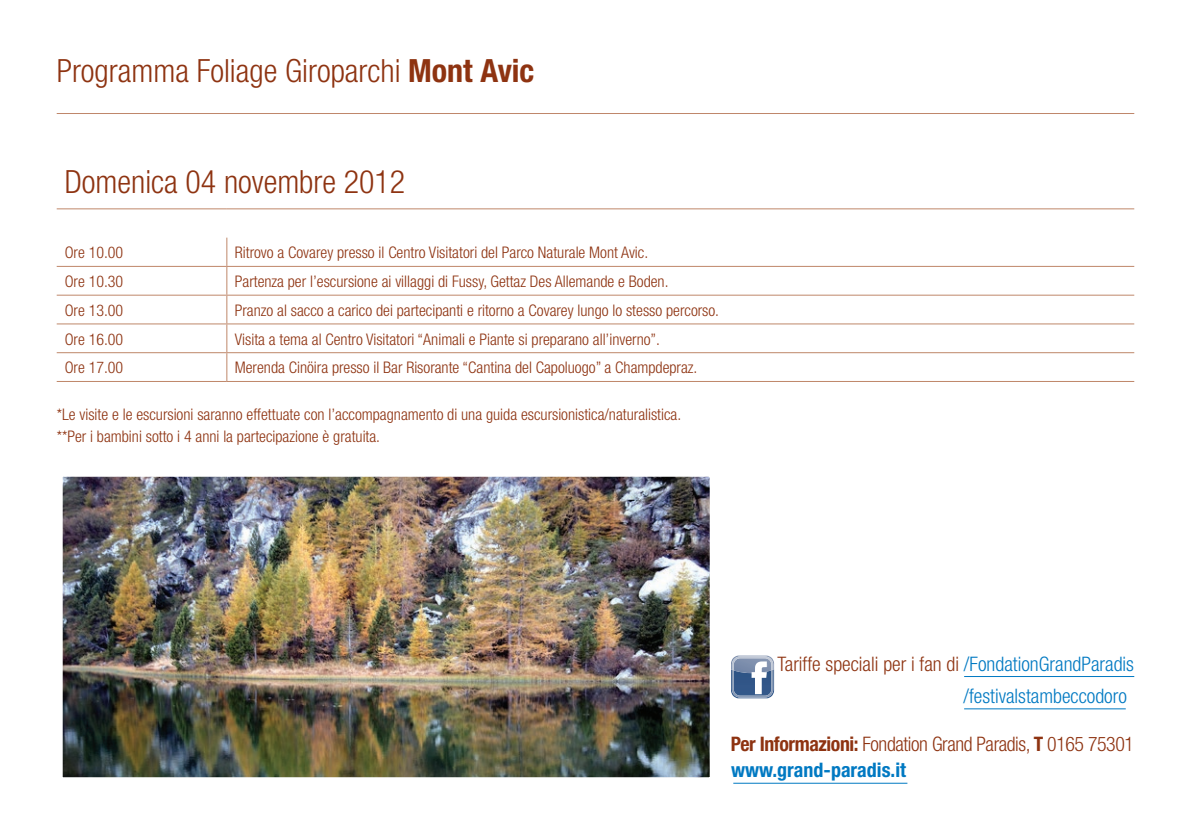
<style>
.page{position:relative;width:1191px;height:840px;background:#fff}
.page>*{position:absolute;margin:0;border:0;box-sizing:border-box;transform-origin:0 0}
.t1{font:300 condensed 32px "Helvetica Neue";color:#8e3311}
.t2{font:300 condensed 20px/26px "Helvetica Neue";letter-spacing:-.02em;color:#8e3311}
.t3{font:300 condensed 20px/31.6px "Helvetica Neue";color:#0079c2}
.t4{font:300 condensed 16px/22px "Helvetica Neue";color:#8e3311}
.s1{font-weight:700}
.s2{color:#8e3311}
.s3{font-weight:700;color:#0079c2}
</style>
<div class="page">
<hr style="left:57px;top:208px;width:170px;height:1px;background:#bf876a">
<hr style="left:227px;top:208px;width:907px;height:1px;background:#bf876a">
<hr style="left:57px;top:266px;width:170px;height:1px;background:#bf876a">
<hr style="left:227px;top:266px;width:907px;height:1px;background:#bf876a">
<hr style="left:57px;top:294px;width:170px;height:1px;background:#bf876a">
<hr style="left:227px;top:294px;width:907px;height:1px;background:#bf876a">
<hr style="left:57px;top:323px;width:170px;height:1px;background:#bf876a">
<hr style="left:227px;top:323px;width:907px;height:1px;background:#bf876a">
<hr style="left:57px;top:352px;width:170px;height:1px;background:#bf876a">
<hr style="left:227px;top:352px;width:907px;height:1px;background:#bf876a">
<svg style="left:226px;top:237px;width:1px;height:144px"></svg>
<hr style="left:57px;top:381px;width:170px;height:1px;background:#bf876a">
<hr style="left:227px;top:381px;width:907px;height:1px;background:#bf876a">
<hr style="left:57px;top:113px;width:1077px;height:1px;background:#bf876a">
<img style="left:64px;top:477px;width:644px;height:298px">
<div style="left:57px;top:470px;width:658px;height:312px;border:6px solid #fff"></div>
<img style="left:731px;top:655px;width:43px;height:6px">
<img style="left:732px;top:656px;width:41px;height:5px">
<svg style="left:731px;top:661px;width:43px;height:37px"></svg>
<hr style="left:733px;top:782px;width:174px;height:1px;background:#0079c2">
<hr style="left:964px;top:675px;width:170px;height:1px;background:#0079c2">
<hr style="left:964px;top:708px;width:161px;height:1px;background:#0079c2">
<h1 class="t1" style="left:57px;top:53px;width:479px">Programma Foliage Giroparchi <span class="s1">Mont Avic</span></h1>
<h1 class="t1" style="left:65px;top:163px;width:342px">Domenica 04 novembre 2012</h1>
<p class="t4" style="left:65px;top:241px;width:60px">Ore 10.00</p>
<p class="t4" style="left:235px;top:241px;width:415px">Ritrovo a Covarey presso il Centro Visitatori del Parco Naturale Mont Avic.</p>
<p class="t4" style="left:65px;top:270px;width:60px">Ore 10.30</p>
<p class="t4" style="left:235px;top:270px;width:435px">Partenza per l’escursione ai villaggi di Fussy, Gettaz Des Allemande e Boden.</p>
<p class="t4" style="left:65px;top:299px;width:60px">Ore 13.00</p>
<p class="t4" style="left:235px;top:299px;width:486px">Pranzo al sacco a carico dei partecipanti e ritorno a Covarey lungo lo stesso percorso.</p>
<p class="t4" style="left:65px;top:328px;width:60px">Ore 16.00</p>
<p class="t4" style="left:235px;top:328px;width:427px">Visita a tema al Centro Visitatori “Animali e Piante si preparano all’inverno”.</p>
<p class="t4" style="left:65px;top:356px;width:60px">Ore 17.00</p>
<p class="t4" style="left:235px;top:356px;width:464px">Merenda Cinöira presso il Bar Risorante “Cantina del Capoluogo” a Champdepraz.</p>
<p class="t4" style="left:57px;top:403px;width:626px">*Le visite e le escursioni saranno effettuate con l’accompagnamento di una guida escursionistica/naturalistica. **Per i bambini sotto i 4 anni la partecipazione è gratuita.</p>
<p class="t3" style="left:963px;top:648px;width:172px;text-indent:-186px"><span class="s2">Tariffe speciali per i fan di</span> /FondationGrandParadis /festivalstambeccodoro</p>
<p class="t2" style="left:731px;top:730px;width:404px"><span class="s1">Per Informazioni:</span> Fondation Grand Paradis, <span class="s1">T</span> 0165 75301 <span class="s3">www.grand-paradis.it</span></p>
</div>
